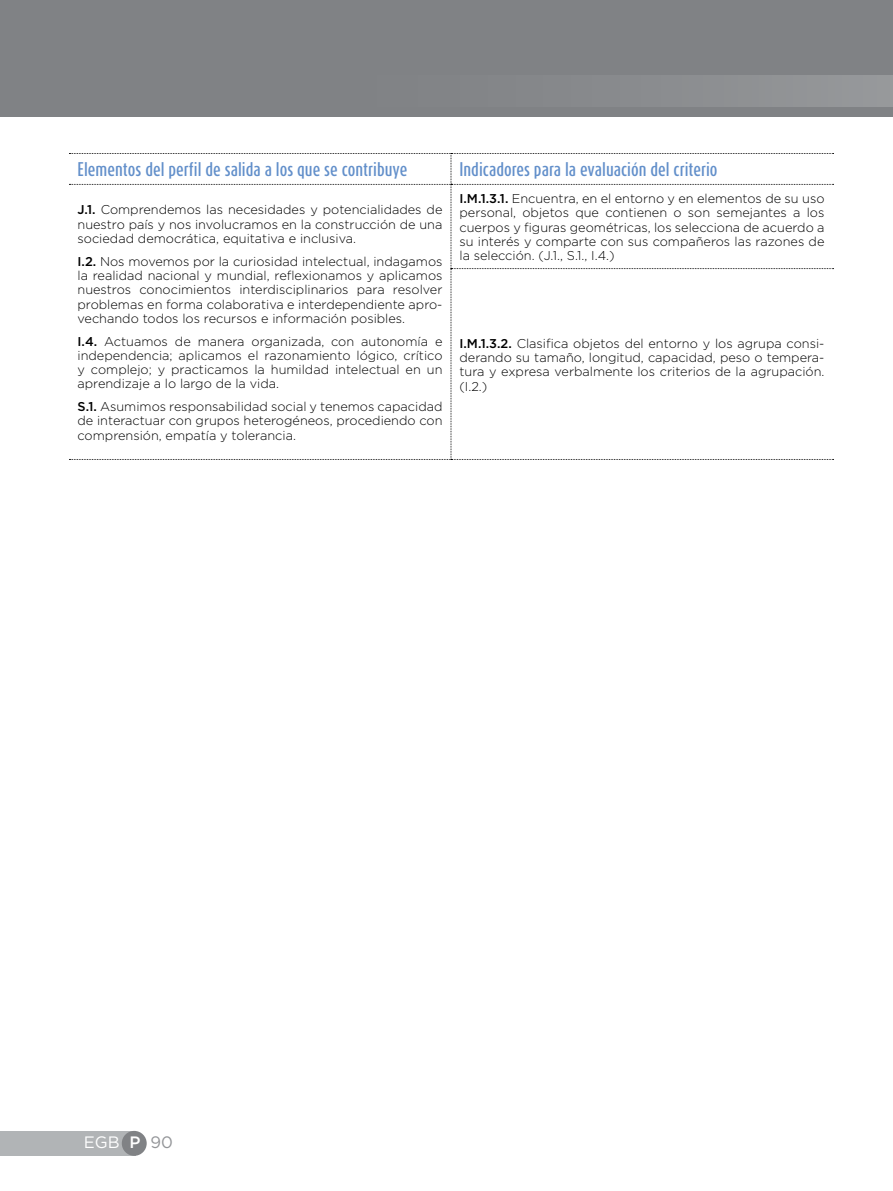
<style>
.page{position:relative;width:893px;height:1191px;background:#fff}
.page>*{position:absolute;margin:0;border:0;box-sizing:border-box;transform-origin:0 0}
.t1{font:500 16.5px "Dax Compact";color:#628fca}
.t2{font:16.5px "Gotham";color:#fff}
.t3{font:300 12.75px/14.2px "Gotham";color:#000;text-align:justify}
.s1{font-weight:500}
.s2{color:#939598}
</style>
<div class="page">
<div style="left:0;top:0;width:893px;height:117px;background:#808285"></div>
<div style="left:43px;top:75px;width:850px;height:32px;background:linear-gradient(to right,#7b7d80,#929496)"></div>
<div style="left:0;top:1130px;width:135px;height:25px;background:#b1b4b6"></div>
<div style="left:122px;top:1130px;width:25px;height:25px;background:#808285;border-radius:50%"></div>
<svg style="left:69px;top:153px;width:765px;height:307px"></svg>
<p class="t1" style="left:78px;top:158px;width:331px">Elementos del perfil de salida a los que se contribuye</p>
<p class="t1" style="left:459px;top:158px;width:260px">Indicadores para la evaluación del criterio</p>
<p class="t3" style="left:78px;top:202px;width:366px"><span class="s1">J.1.</span> Comprendemos las necesidades y potencialidades de nuestro país y nos involucramos en la construcción de una sociedad democrática, equitativa e inclusiva.</p>
<p class="t3" style="left:78px;top:254px;width:366px"><span class="s1">I.2.</span> Nos movemos por la curiosidad intelectual, indagamos la realidad nacional y mundial, reflexionamos y aplicamos nuestros conocimientos interdisciplinarios para resolver problemas en forma colaborativa e interdependiente apro&shy;vechando todos los recursos e información posibles.</p>
<p class="t3" style="left:78px;top:333px;width:366px"><span class="s1">I.4.</span> Actuamos de manera organizada, con autonomía e independencia; aplicamos el razonamiento lógico, crítico y complejo; y practicamos la humildad intelectual en un aprendizaje a lo largo de la vida.</p>
<p class="t3" style="left:78px;top:399px;width:366px"><span class="s1">S.1.</span> Asumimos responsabilidad social y tenemos capacidad de interactuar con grupos heterogéneos, procediendo con comprensión, empatía y tolerancia.</p>
<p class="t3" style="left:459px;top:191px;width:366px"><span class="s1">I.M.1.3.1.</span> Encuentra, en el entorno y en elementos de su uso personal, objetos que contienen o son semejantes a los cuerpos y figuras geométricas, los selecciona de acuerdo a su interés y comparte con sus compañeros las razones de la selección. (J.1., S.1., I.4.)</p>
<p class="t3" style="left:459px;top:336px;width:366px"><span class="s1">I.M.1.3.2.</span> Clasifica objetos del entorno y los agrupa consi&shy;derando su tamaño, longitud, capacidad, peso o tempera&shy;tura y expresa verbalmente los criterios de la agrupación. (I.2.)</p>
<p class="t2" style="left:84px;top:1131px;width:91px">EGB <span class="s1">P</span> <span class="s2">90</span></p>
</div>
